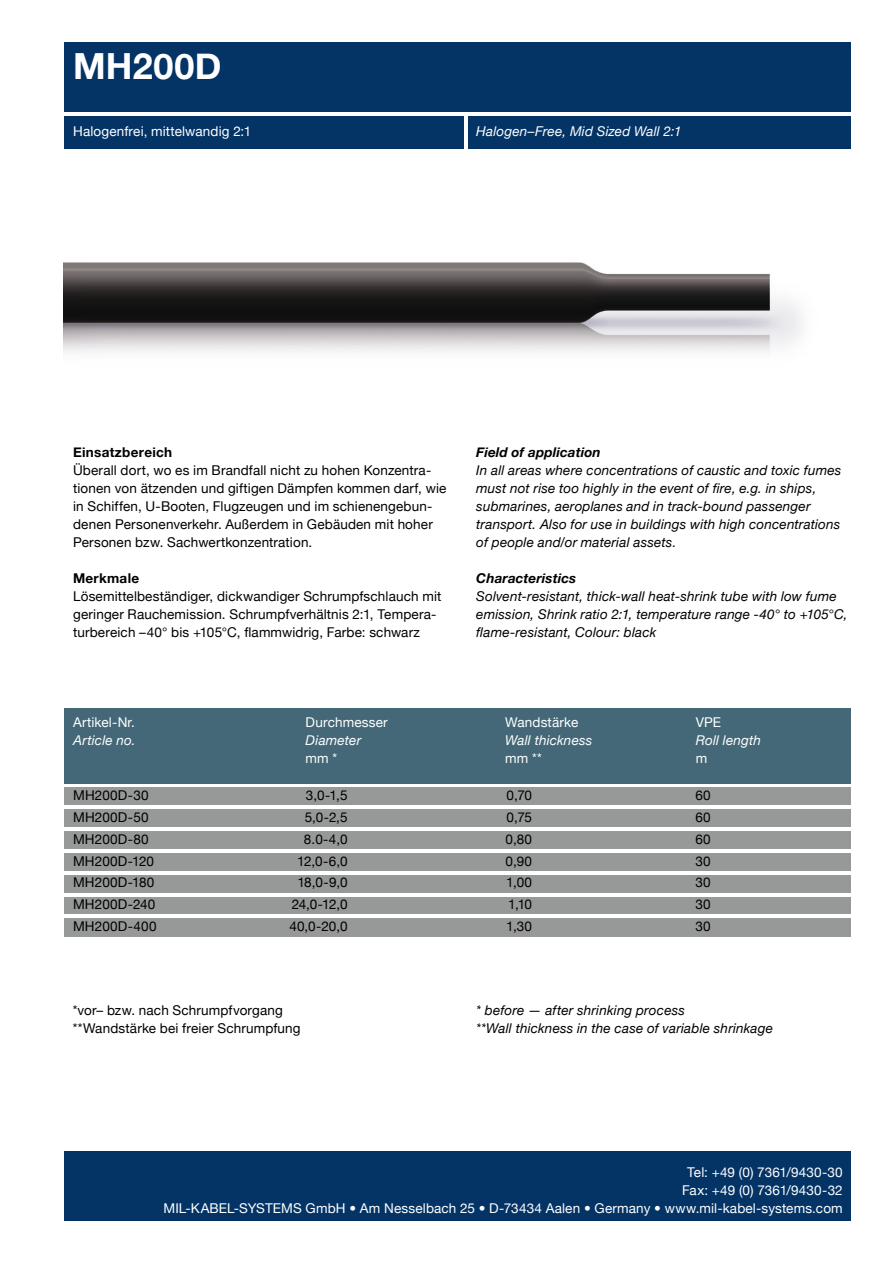
<style>
.page{position:relative;width:893px;height:1263px;background:#fff}
.page>*{position:absolute;margin:0;border:0;box-sizing:border-box;transform-origin:0 0}
.t1{font:700 36px "Helvetica Neue";letter-spacing:.015em;color:#fff}
.t2{font:13.5px/18px "Helvetica Neue";letter-spacing:.01em;color:#000}
.t3{font:italic 13.5px/18px "Helvetica Neue";letter-spacing:.015em;color:#000}
.t4{font:13.5px/18px "Helvetica Neue";letter-spacing:.01em;color:#fff;text-align:right}
.t5{font:italic 13.5px "Helvetica Neue";letter-spacing:.015em;color:#fff}
.t6{font:italic 700 13.5px "Helvetica Neue";letter-spacing:.01em;color:#000}
.t7{font:700 13.5px "Helvetica Neue";letter-spacing:.02em;color:#000}
</style>
<div class="page">
<div style="left:64px;top:43px;width:786px;height:69px;background:#043466"></div>
<div style="left:64px;top:116px;width:400px;height:32px;background:#043466"></div>
<div style="left:468px;top:116px;width:382px;height:32px;background:#043466"></div>
<div style="left:64px;top:1151px;width:786px;height:69px;background:#043466"></div>
<div style="left:64px;top:709px;width:786px;height:75px;background:#446877"></div>
<div style="left:64px;top:787px;width:786px;height:149px;background:#979898"></div>
<hr style="left:60px;top:806px;width:793px;height:3px;background:#fff">
<hr style="left:60px;top:827px;width:793px;height:3px;background:#fff">
<hr style="left:60px;top:850px;width:793px;height:3px;background:#fff">
<hr style="left:60px;top:871px;width:793px;height:3px;background:#fff">
<hr style="left:60px;top:893px;width:793px;height:3px;background:#fff">
<hr style="left:60px;top:915px;width:793px;height:3px;background:#fff">
<img style="left:64px;top:262px;width:738px;height:91px">
<h1 class="t1" style="left:73px;top:43px;width:150px">MH200D</h1>
<p class="t4" style="left:73px;top:122px;width:180px">Halogenfrei, mittelwandig 2:1</p>
<p class="t5" style="left:476px;top:124px;width:207px">Halogen–Free, Mid Sized Wall 2:1</p>
<p class="t7" style="left:73px;top:443px;width:100px">Einsatzbereich</p>
<p class="t2" style="left:73px;top:460px;width:375px">Überall dort, wo es im Brandfall nicht zu hohen Konzentra&shy;tionen von ätzenden und giftigen Dämpfen kommen darf, wie in Schiffen, U-Booten, Flugzeugen und im schienengebun&shy;denen Personenverkehr. Außerdem in Gebäuden mit hoher Personen bzw. Sachwertkonzentration.</p>
<p class="t7" style="left:73px;top:569px;width:68px">Merkmale</p>
<p class="t2" style="left:73px;top:586px;width:370px">Lösemittelbeständiger, dickwandiger Schrumpfschlauch mit geringer Rauchemission. Schrumpfverhältnis 2:1, Tempera&shy;turbereich –40° bis +105°C, flammwidrig, Farbe: schwarz</p>
<p class="t6" style="left:476px;top:443px;width:126px">Field of application</p>
<p class="t3" style="left:476px;top:460px;width:367px">In all areas where concentrations of caustic and toxic fumes must not rise too highly in the event of fire, e.g. in ships, submarines, aeroplanes and in track-bound passenger transport. Also for use in buildings with high concentrations of people and/or material assets.</p>
<p class="t6" style="left:476px;top:569px;width:101px">Characteristics</p>
<p class="t3" style="left:476px;top:586px;width:373px">Solvent-resistant, thick-wall heat-shrink tube with low fume emission, Shrink ratio 2:1, temperature range -40° to +105°C, flame-resistant, Colour: black</p>
<p class="t4" style="left:73px;top:713px;width:63px">Artikel-Nr.</p>
<p class="t4" style="left:306px;top:713px;width:84px">Durchmesser</p>
<p class="t4" style="left:505px;top:713px;width:75px">Wandstärke</p>
<p class="t4" style="left:696px;top:713px;width:27px">VPE</p>
<p class="t5" style="left:73px;top:732px;width:64px">Article no.</p>
<p class="t5" style="left:306px;top:732px;width:57px">Diameter</p>
<p class="t5" style="left:505px;top:732px;width:89px">Wall thickness</p>
<p class="t5" style="left:696px;top:732px;width:67px">Roll length</p>
<p class="t4" style="left:306px;top:749px;width:33px">mm *</p>
<p class="t4" style="left:505px;top:749px;width:38px">mm **</p>
<p class="t4" style="left:696px;top:749px;width:13px">m</p>
<p class="t2" style="left:73px;top:786px;width:77px">MH200D-30</p>
<p class="t2" style="left:306px;top:786px;width:43px">3,0-1,5</p>
<p class="t2" style="left:506px;top:786px;width:27px">0,70</p>
<p class="t2" style="left:695px;top:786px;width:17px">60</p>
<p class="t2" style="left:73px;top:808px;width:77px">MH200D-50</p>
<p class="t2" style="left:305px;top:808px;width:44px">5,0-2,5</p>
<p class="t2" style="left:507px;top:808px;width:27px">0,75</p>
<p class="t2" style="left:695px;top:808px;width:17px">60</p>
<p class="t2" style="left:73px;top:830px;width:77px">MH200D-80</p>
<p class="t2" style="left:304px;top:830px;width:45px">8.0-4,0</p>
<p class="t2" style="left:506px;top:830px;width:28px">0,80</p>
<p class="t2" style="left:695px;top:830px;width:17px">60</p>
<p class="t2" style="left:73px;top:852px;width:83px">MH200D-120</p>
<p class="t2" style="left:297px;top:852px;width:52px">12,0-6,0</p>
<p class="t2" style="left:505px;top:852px;width:28px">0,90</p>
<p class="t2" style="left:695px;top:852px;width:17px">30</p>
<p class="t2" style="left:73px;top:873px;width:83px">MH200D-180</p>
<p class="t2" style="left:297px;top:873px;width:52px">18,0-9,0</p>
<p class="t2" style="left:506px;top:873px;width:27px">1,00</p>
<p class="t2" style="left:695px;top:873px;width:17px">30</p>
<p class="t2" style="left:73px;top:895px;width:84px">MH200D-240</p>
<p class="t2" style="left:292px;top:895px;width:57px">24,0-12,0</p>
<p class="t2" style="left:508px;top:895px;width:25px">1,10</p>
<p class="t2" style="left:695px;top:895px;width:17px">30</p>
<p class="t2" style="left:73px;top:917px;width:85px">MH200D-400</p>
<p class="t2" style="left:289px;top:917px;width:60px">40,0-20,0</p>
<p class="t2" style="left:506px;top:917px;width:27px">1,30</p>
<p class="t2" style="left:695px;top:917px;width:17px">30</p>
<p class="t2" style="left:73px;top:1001px;width:229px">*vor– bzw. nach Schrumpfvorgang **Wandstärke bei freier Schrumpfung</p>
<p class="t3" style="left:476px;top:1000px;width:298px">* before — after shrinking process<br>**Wall thickness in the case of variable shrinkage</p>
<p class="t4" style="left:164px;top:1163px;width:681px">Tel: +49 (0) 7361/9430-30<br>Fax: +49 (0) 7361/9430-32<br>MIL-KABEL-SYSTEMS GmbH • Am Nesselbach 25 • D-73434 Aalen • Germany • www.mil-kabel-systems.com</p>
</div>
